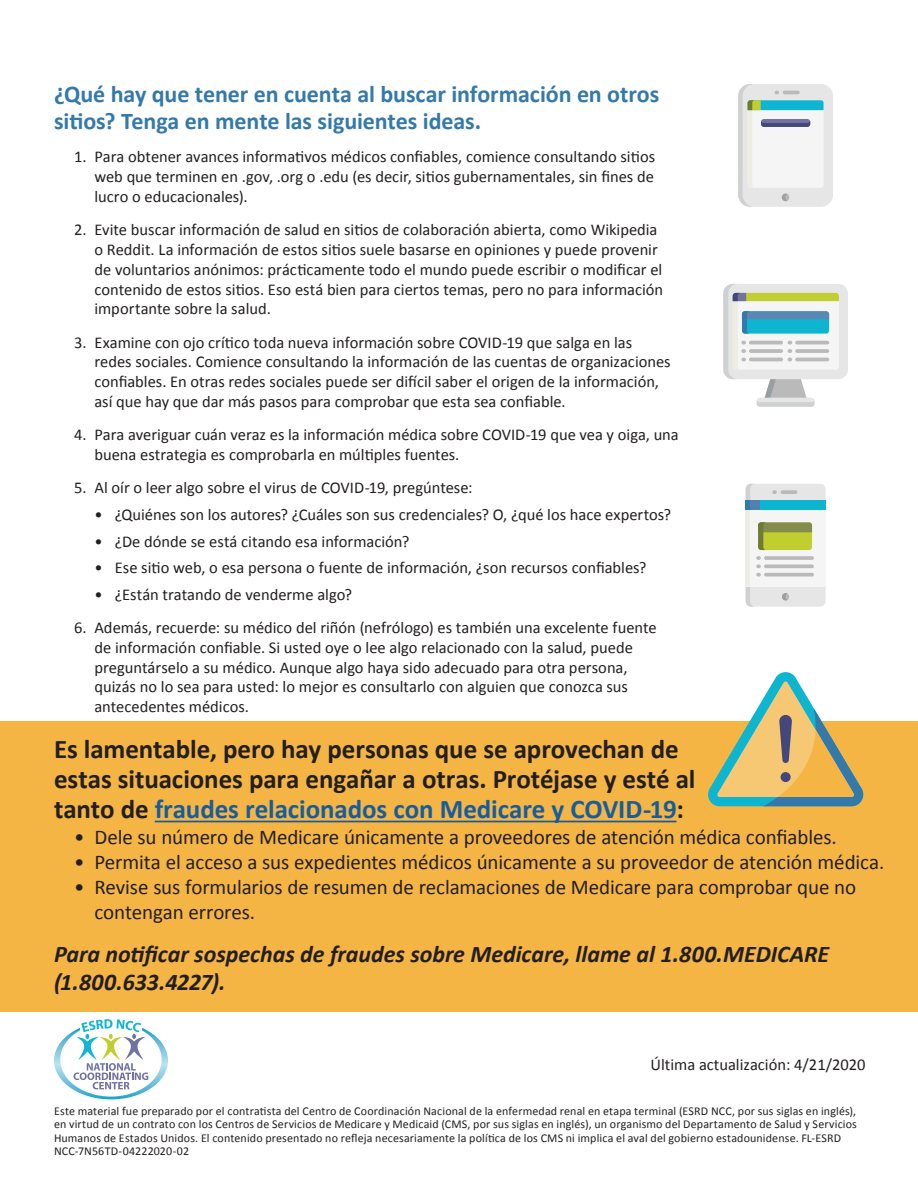
<style>
.page{position:relative;width:918px;height:1188px;background:#fff}
.page>*{position:absolute;margin:0;border:0;box-sizing:border-box;transform-origin:0 0}
.t1{font:700 27px/30px "Calibri";letter-spacing:-.005em;color:#231f20}
.t2{font:700 24px/27px "Calibri";letter-spacing:-.005em;color:#3379aa}
.t3{font:italic 700 24px/28.8px "Calibri";color:#231f20}
.t4{font:21px/25.2px "Calibri";letter-spacing:-.005em;color:#231f20}
.t5{font:16.5px/19.8px "Calibri";color:#231f20}
.t6{font:12px/13.5px "Calibri";letter-spacing:.01em;color:#231f20}
.s1{color:#175d9e}
</style>
<div class="page">
<div style="left:0;top:721px;width:918px;height:291px;background:#f5b545"></div>
<hr style="left:155px;top:821px;width:521px;height:1px;background:#175d9e">
<svg style="left:54px;top:1019px;width:114px;height:80px"></svg>
<div style="left:723px;top:284px;width:125px;height:95px;background:#e6e6e6;border-radius:9px"></div>
<svg style="left:723px;top:284px;width:116px;height:123px"></svg>
<div style="left:746px;top:484px;width:80px;height:123px;background:#e6e6e6;border-radius:5px"></div>
<div style="left:746px;top:500px;width:80px;height:87px;background:#f5f5f5"></div>
<div style="left:746px;top:500px;width:80px;height:9px;background:#0db5d1"></div>
<hr style="left:764px;top:556px;width:50px;height:4px;background:#c4c4c4;border-radius:2px">
<svg style="left:746px;top:484px;width:66px;height:123px"></svg>
<div style="left:738px;top:84px;width:95px;height:123px;background:#e6e6e6;border-radius:12px"></div>
<svg style="left:738px;top:84px;width:86px;height:123px"></svg>
<svg style="left:708px;top:672px;width:156px;height:134px"></svg>
<div style="left:781px;top:772px;width:10px;height:10px;background:#44477b;border-radius:50%"></div>
<h2 class="t2" style="left:54px;top:81px;width:607px">¿Qué hay que tener en cuenta al buscar información en otros sitios? Tenga en mente las siguientes ideas.</h2>
<p class="t5" style="left:94px;top:147px;width:562px;text-align:justify;text-indent:-20px">1. Para obtener avances informativos médicos confiables, comience consultando sitios web que terminen en .gov, .org o .edu (es decir, sitios gubernamentales, sin fines de lucro o educacionales).</p>
<p class="t5" style="left:94px;top:220px;width:570px;text-indent:-20px">2. Evite buscar información de salud en sitios de colaboración abierta, como Wikipedia o Reddit. La información de estos sitios suele basarse en opiniones y puede provenir de voluntarios anónimos: prácticamente todo el mundo puede escribir o modificar el contenido de estos sitios. Eso está bien para ciertos temas, pero no para información importante sobre la salud.</p>
<p class="t5" style="left:94px;top:332px;width:578px;text-indent:-20px">3. Examine con ojo crítico toda nueva información sobre COVID-19 que salga en las redes sociales. Comience consultando la información de las cuentas de organizaciones confiables. En otras redes sociales puede ser difícil saber el origen de la información, así que hay que dar más pasos para comprobar que esta sea confiable.</p>
<p class="t5" style="left:94px;top:425px;width:586px;text-indent:-20px">4. Para averiguar cuán veraz es la información médica sobre COVID-19 que vea y oiga, una buena estrategia es comprobarla en múltiples fuentes.</p>
<p class="t5" style="left:74px;top:478px;width:400px">5. Al oír o leer algo sobre el virus de COVID-19, pregúntese:</p>
<p class="t5" style="left:94px;top:505px;width:578px">• ¿Quiénes son los autores? ¿Cuáles son sus credenciales? O, ¿qué los hace expertos?</p>
<p class="t5" style="left:94px;top:531px;width:316px">• ¿De dónde se está citando esa información?</p>
<p class="t5" style="left:94px;top:558px;width:553px">• Ese sitio web, o esa persona o fuente de información, ¿son recursos confiables?</p>
<p class="t5" style="left:94px;top:584px;width:259px">• ¿Están tratando de venderme algo?</p>
<p class="t5" style="left:94px;top:618px;width:564px;text-indent:-20px">6. Además, recuerde: su médico del riñón (nefrólogo) es también una excelente fuente de información confiable. Si usted oye o lee algo relacionado con la salud, puede preguntárselo a su médico. Aunque algo haya sido adecuado para otra persona, quizás no lo sea para usted: lo mejor es consultarlo con alguien que conozca sus antecedentes médicos.</p>
<p class="t1" style="left:54px;top:734px;width:643px">Es lamentable, pero hay personas que se aprovechan de estas situaciones para engañar a otras. Protéjase y esté al tanto de <span class="s1">fraudes relacionados con Medicare y COVID-19</span>:</p>
<p class="t4" style="left:74px;top:824px;width:764px">• Dele su número de Medicare únicamente a proveedores de atención médica confiables.</p>
<p class="t4" style="left:74px;top:849px;width:812px">• Permita el acceso a sus expedientes médicos únicamente a su proveedor de atención médica.</p>
<p class="t4" style="left:94px;top:875px;width:763px;text-indent:-20px">• Revise sus formularios de resumen de reclamaciones de Medicare para comprobar que no contengan errores.</p>
<p class="t3" style="left:54px;top:939px;width:777px">Para notificar sospechas de fraudes sobre Medicare, llame al 1.800.MEDICARE (1.800.633.4227).</p>
<p class="t5" style="left:651px;top:1055px;width:217px">Última actualización: 4/21/2020</p>
<p class="t6" style="left:54px;top:1104px;width:805px">Este material fue preparado por el contratista del Centro de Coordinación Nacional de la enfermedad renal en etapa terminal (ESRD NCC, por sus siglas en inglés), en virtud de un contrato con los Centros de Servicios de Medicare y Medicaid (CMS, por sus siglas en inglés), un organismo del Departamento de Salud y Servicios Humanos de Estados Unidos. El contenido presentado no refleja necesariamente la política de los CMS ni implica el aval del gobierno estadounidense. FL-ESRD NCC-7N56TD-04222020-02</p>
</div>
